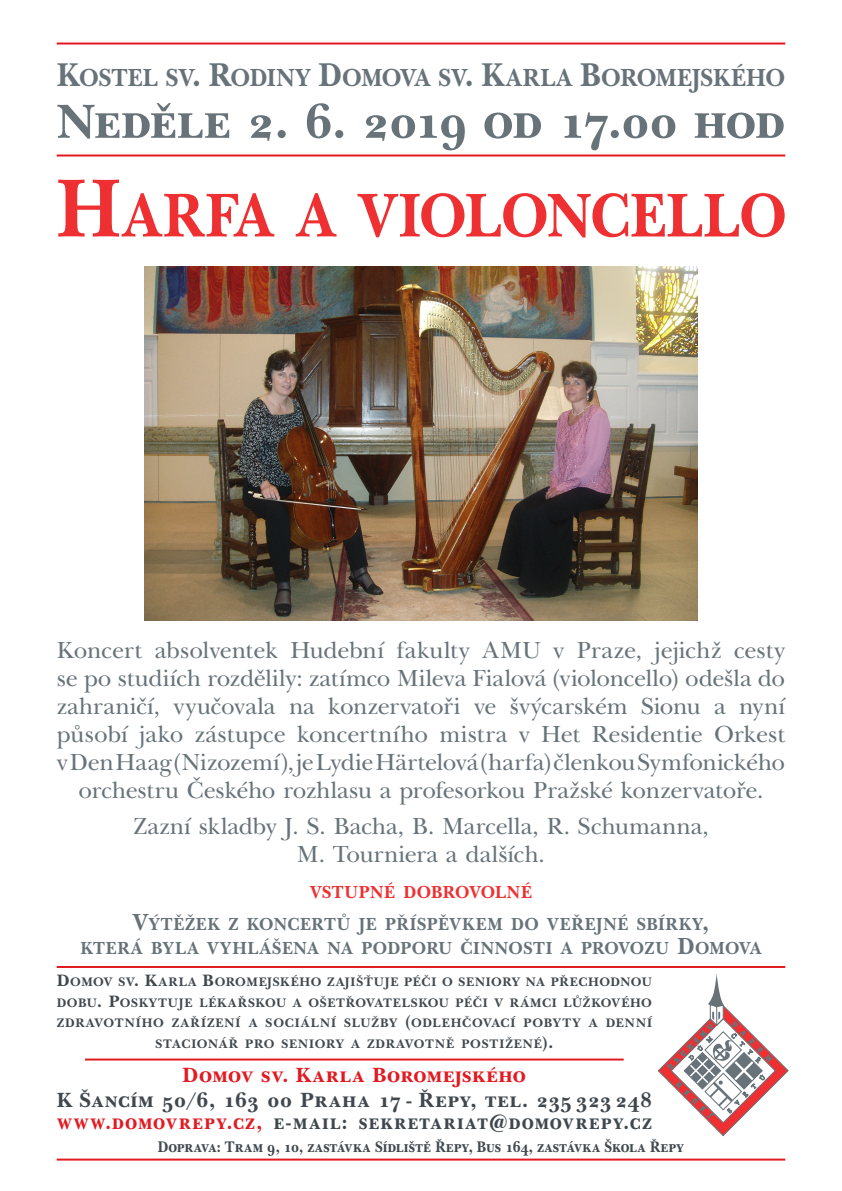
<style>
.page{position:relative;width:842px;height:1191px;background:#fff}
.page>*{position:absolute;margin:0;border:0;box-sizing:border-box;transform-origin:0 0}
.t1{font:700 63.8px "New Baskervil Itc TOT";letter-spacing:-.01em;color:#ee3032;scale:.89 1}
.t2{font:50px "New Baskerville CE Bold SC";letter-spacing:-.03em;color:#677379}
.t3{font:700 25.5px "New Baskervil Itc TOT";color:#677379;scale:.92 1}
.t4{font:24px/28px "New Baskervilltc TOT Rom";color:#677379;text-align:center}
.t5{font:21.5px "New Baskerville CE Bold SC";letter-spacing:.035em;color:#40484e;scale:.93 1}
.t6{font:21.5px "New Baskerville CE Bold SC";letter-spacing:.015em;color:#40484e}
.t7{font:21.5px "New Baskerville CE Bold SC";letter-spacing:.01em;color:#e21a21}
.Normální{font:700 18px "New Baskervil Itc TOT";letter-spacing:.02em;color:#677379;scale:.95 1}
.Normální-2{font:700 18px "New Baskervil Itc TOT";letter-spacing:.04em;color:#677379;scale:.95 1}
.TEXT{font:700 18px "New Baskervil Itc TOT";letter-spacing:.015em;color:#ee3032;scale:.95 1}
.t8{font:16px "New Baskerville CE Bold SC";letter-spacing:-.01em;color:#40484e;scale:.9 1}
.t9{font:700 12.8px "New Baskervil Itc TOT";letter-spacing:.06em;color:#40484e}
.s1{font-size:34px}
.s2{font-size:85px}
.s3{font-size:24px}
.s4{font-size:17px}
.s5{color:#e21a21}
</style>
<div class="page">
<svg style="left:657px;top:974px;width:132px;height:162px"></svg>
<img style="left:145px;top:266px;width:552px;height:355px">
<hr style="left:85px;top:1058px;width:539px;height:2px;background:#e21a21">
<hr style="left:57px;top:1158px;width:728px;height:2px;background:#e21a21">
<hr style="left:57px;top:966px;width:728px;height:2px;background:#e21a21">
<hr style="left:57px;top:154px;width:728px;height:2px;background:#e21a21">
<hr style="left:57px;top:43px;width:728px;height:2px;background:#e21a21">
<p class="t3" style="left:57px;top:62px;width:793px"><span class="s1">K</span>OSTEL SV<span class="s1">. R</span>ODINY <span class="s1">D</span>OMOVA SV<span class="s1">. K</span>ARLA <span class="s1">B</span>OROMEJSKÉHO</p>
<p class="t2" style="left:57px;top:96px;width:730px">Nedûle 2. 6. 2019 od 17.00 hod</p>
<p class="t1" style="left:57px;top:178px;width:822px"><span class="s2">H</span>ARFA A VIOLONCELLO</p>
<p class="t4" style="left:57px;top:636px;width:730px">Koncert absolventek Hudební fakulty AMU v Praze, jejichž cesty se po studiích rozdělily: zatímco Mileva Fialová (violoncello) odešla do zahraničí, vyučovala na konzervatoři ve švýcarském Sionu a nyní působí jako zástupce koncertního mistra v Het Residentie Orkest vDen Haag (Nizozemí), je Lydie Härtelová (harfa) členkou Symfonického orchestru Českého rozhlasu a profesorkou Pražské konzervatoře.</p>
<p class="t4" style="left:133px;top:813px;width:577px">Zazní skladby J. S. Bacha, B. Marcella, R. Schumanna,<br>M. Tourniera a dalších.</p>
<p class="TEXT" style="left:310px;top:881px;width:235px">VSTUPNÉ DOBROVOLNÉ</p>
<p class="Normální-2" style="left:133px;top:913px;width:608px"><span class="s3">V</span>ÝTĚŽEK Z KONCERTŮ JE PŘÍSPĚVKEM DO VEŘEJNÉ SBÍRKY<span class="s3">,</span></p>
<p class="Normální" style="left:80px;top:937px;width:718px">KTERÁ BYLA VYHLÁŠENA NA PODPORU ČINNOSTI A PROVOZU <span class="s3">D</span>OMOVA</p>
<p class="t9" style="left:57px;top:974px;width:597px"><span class="s4">D</span>OMOV SV<span class="s4">. K</span>ARLA <span class="s4">B</span>OROMEJSKÉHO ZAJIŠŤUJE PÉČI O SENIORY NA PŘECHODNOU</p>
<p class="t9" style="left:57px;top:995px;width:597px">DOBU<span class="s4">. P</span>OSKYTUJE LÉKAŘSKOU A OŠETŘOVATELSKOU PÉČI V RÁMCI LŮŽKOVÉHO</p>
<p class="t9" style="left:57px;top:1015px;width:597px">ZDRAVOTNÍHO ZAŘÍZENÍ A SOCIÁLNÍ SLUŽBY <span class="s4">(</span>ODLEHČOVACÍ POBYTY A DENNÍ</p>
<p class="t9" style="left:155px;top:1036px;width:399px">STACIONÁŘ PRO SENIORY A ZDRAVOTNĚ POSTIŽENÉ<span class="s4">).</span></p>
<p class="t7" style="left:183px;top:1064px;width:345px">Domov sv. Karla Boromejského</p>
<p class="t6" style="left:57px;top:1089px;width:597px">K ·ancím 50/6, 163 00 Praha 17 - ¤epy, tel. 235 323 248</p>
<p class="t5" style="left:57px;top:1111px;width:642px"><span class="s5">www.domovrepy.cz,</span> e-‑mail: sekretariat@domovrepy.cz</p>
<p class="t8" style="left:158px;top:1138px;width:587px">Doprava: Tram 9, 10, zastávka Sídli‰tû ¤epy, Bus 164, zastávka ·kola ¤epy</p>
</div>
